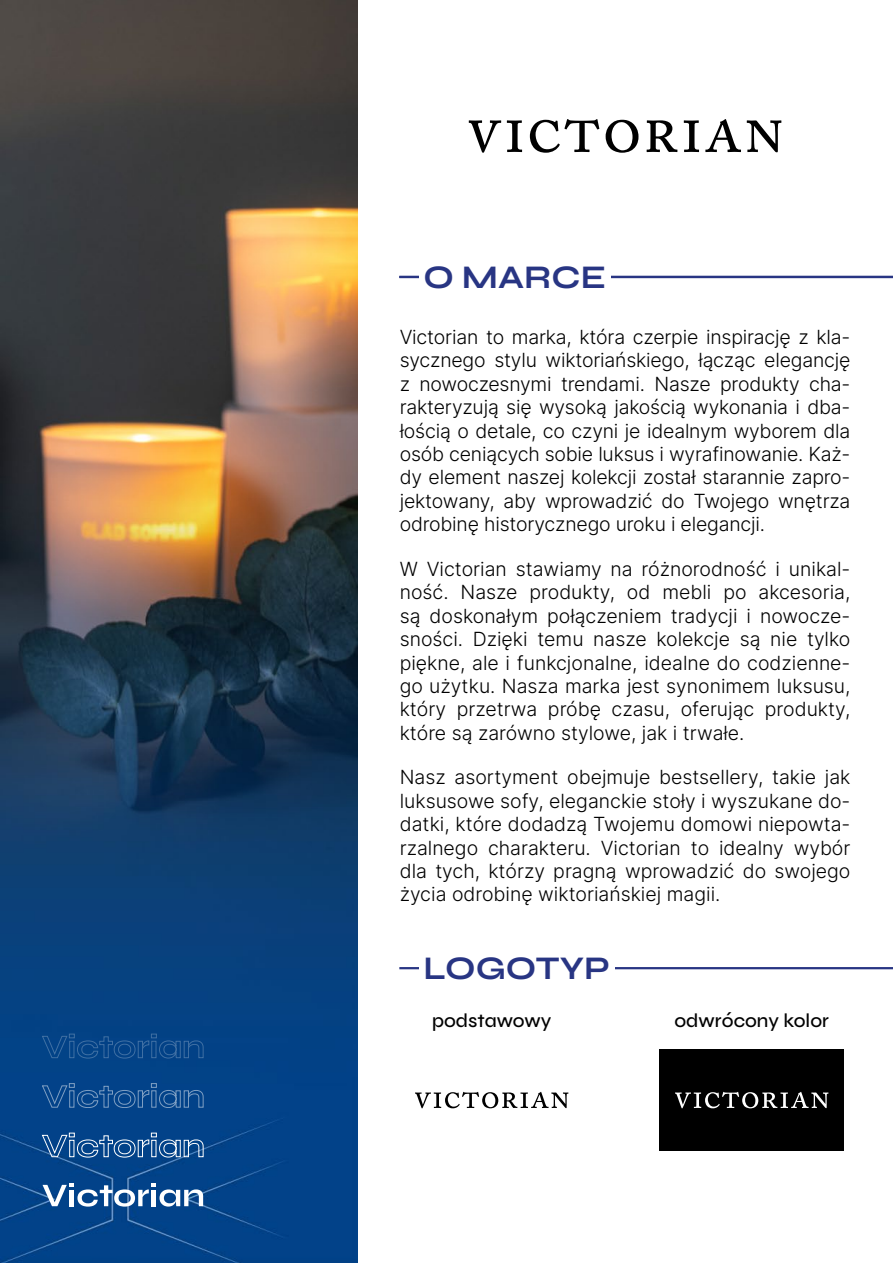
<style>
.page{position:relative;width:893px;height:1263px;background:#fff}
.page>*{position:absolute;margin:0;border:0;box-sizing:border-box;transform-origin:0 0}
.t1{font:700 33px "Syne";color:#283583}
.t2{font:300 19.5px/23.4px "Inter";color:#000;text-align:justify}
.t3{font:500 19.5px "Syne";color:#000}
</style>
<div class="page">
<img style="left:0;top:0;width:357px;height:1263px">
<hr style="left:400px;top:276px;width:493px;height:2px;background:#283583">
<div style="left:419px;top:253px;width:191px;height:39px;background:#fff"></div>
<svg style="left:469px;top:120px;width:32px;height:33px"></svg>
<svg style="left:507px;top:120px;width:15px;height:32px"></svg>
<svg style="left:530px;top:119px;width:69px;height:34px"></svg>
<svg style="left:606px;top:120px;width:32px;height:33px"></svg>
<svg style="left:647px;top:120px;width:30px;height:32px"></svg>
<svg style="left:684px;top:120px;width:15px;height:32px"></svg>
<svg style="left:705px;top:119px;width:36px;height:33px"></svg>
<svg style="left:747px;top:120px;width:34px;height:32px"></svg>
<hr style="left:400px;top:967px;width:493px;height:2px;background:#283583">
<div style="left:419px;top:944px;width:195px;height:39px;background:#fff"></div>
<svg style="left:43px;top:1182px;width:160px;height:24px"></svg>
<svg style="left:42px;top:1133px;width:161px;height:24px;background:#32669f"></svg>
<svg style="left:42px;top:1083px;width:161px;height:25px;background:#195393"></svg>
<svg style="left:42px;top:1034px;width:161px;height:24px;background:#0d4a8b"></svg>
<div style="left:659px;top:1049px;width:185px;height:102px;background:#000"></div>
<svg style="left:675px;top:1092px;width:153px;height:16px"></svg>
<svg style="left:415px;top:1092px;width:153px;height:16px"></svg>
<h1 class="t1" style="left:423px;top:256px;width:184px">O MARCE</h1>
<p class="t2" style="left:400px;top:325px;width:452px">Victorian to marka, która czerpie inspirację z kla&shy;sycznego stylu wiktoriańskiego, łącząc elegancję z nowoczesnymi trendami. Nasze produkty cha&shy;rakteryzują się wysoką jakością wykonania i dba&shy;łością o detale, co czyni je idealnym wyborem dla osób ceniących sobie luksus i wyrafinowanie. Każ&shy;dy element naszej kolekcji został starannie zapro&shy;jektowany, aby wprowadzić do Twojego wnętrza odrobinę historycznego uroku i elegancji.</p>
<p class="t2" style="left:400px;top:557px;width:452px">W Victorian stawiamy na różnorodność i unikal&shy;ność. Nasze produkty, od mebli po akcesoria, są doskonałym połączeniem tradycji i nowocze&shy;sności. Dzięki temu nasze kolekcje są nie tylko piękne, ale i funkcjonalne, idealne do codzienne&shy;go użytku. Nasza marka jest synonimem luksusu, który przetrwa próbę czasu, oferując produkty, które są zarówno stylowe, jak i trwałe.</p>
<p class="t2" style="left:400px;top:765px;width:452px">Nasz asortyment obejmuje bestsellery, takie jak luksusowe sofy, eleganckie stoły i wyszukane do&shy;datki, które dodadzą Twojemu domowi niepowta&shy;rzalnego charakteru. Victorian to idealny wybór dla tych, którzy pragną wprowadzić do swojego życia odrobinę wiktoriańskiej magii.</p>
<h1 class="t1" style="left:423px;top:947px;width:188px">LOGOTYP</h1>
<p class="t3" style="left:432px;top:1008px;width:121px">podstawowy</p>
<p class="t3" style="left:674px;top:1008px;width:156px">odwrócony kolor</p>
</div>
